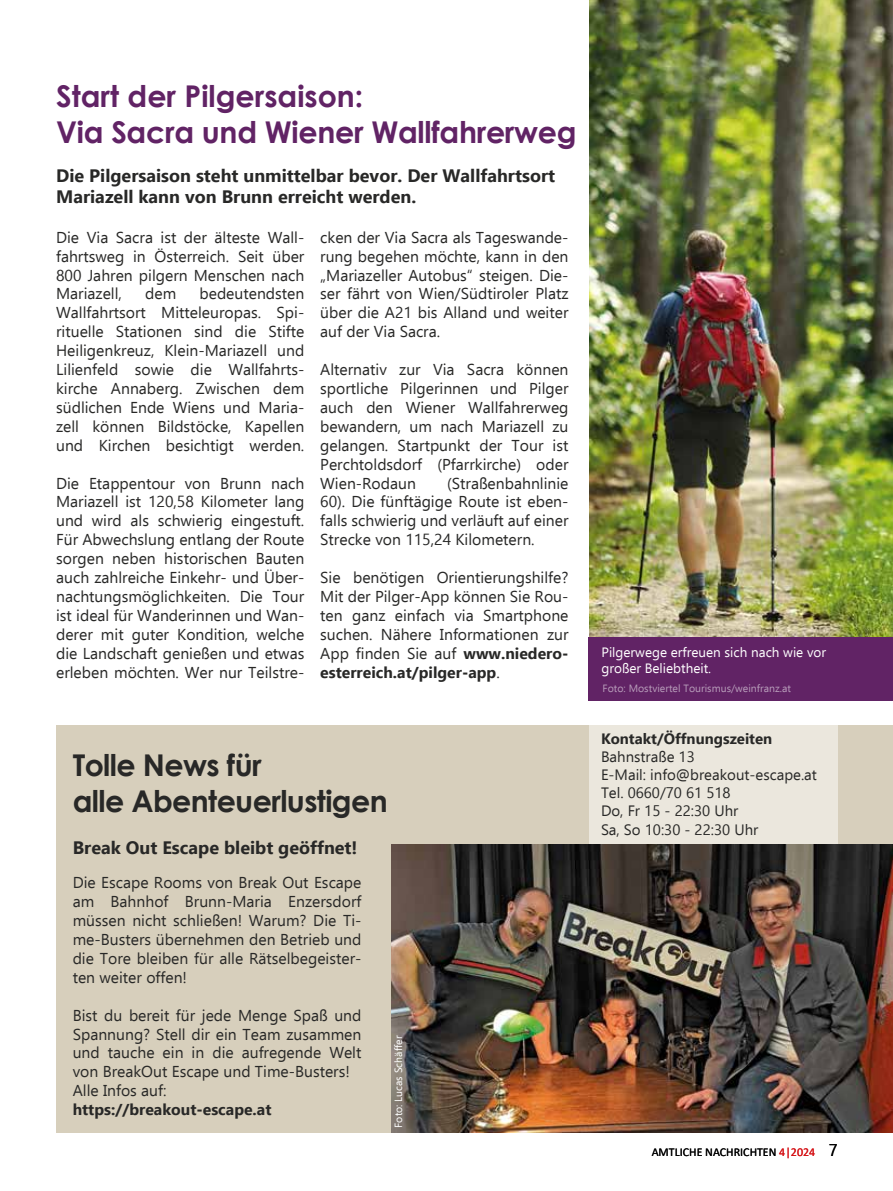
<style>
.page{position:relative;width:893px;height:1191px;background:#fff}
.page>*{position:absolute;margin:0;border:0;box-sizing:border-box;transform-origin:0 0}
.t1{font:700 30px/36px "Century Gothic";letter-spacing:-.01em;color:#612365}
.t2{font:700 30px/36px "Century Gothic";letter-spacing:-.02em;color:#282827}
.t3{font:700 18px/21.6px "Ebrima";color:#282827}
.t4{font:15.75px/18.9px "Ebrima";color:#282827;text-align:justify}
.t5{font:700 15.75px "Ebrima";color:#282827}
.t6{font:15px/18.3px "Ebrima";color:#282827}
.t7{font:700 15px "Ebrima";color:#282827}
.t8{font:13.5px/16.2px "Ebrima";color:#fff}
.t9{font:12px "Calibri";color:#000}
.t10{font:10.5px "Ebrima";color:#b89dba}
.t11{font:10.5px "Ebrima";color:#fff}
.s1{font-weight:700}
.s2{color:#d51317}
.s3{font-family:"Ebrima";font-size:16.5px}
</style>
<div class="page">
<div style="left:56px;top:725px;width:837px;height:407px;background:#d7cfbc"></div>
<img style="left:590px;top:0;width:303px;height:637px">
<div style="left:588px;top:637px;width:305px;height:64px;background:#612365"></div>
<div style="left:590px;top:725px;width:248px;height:130px;background:#ebe7dd"></div>
<img style="left:391px;top:844px;width:502px;height:288px">
<h1 class="t1" style="left:56px;top:77px;width:522px">Start der Pilgersaison:<br>Via Sacra und Wiener Wallfahrerweg</h1>
<p class="t3" style="left:56px;top:163px;width:501px">Die Pilgersaison steht unmittelbar bevor. Der Wallfahrtsort<br>Mariazell kann von Brunn erreicht werden.</p>
<p class="t4" style="left:56px;top:227px;width:250px">Die Via Sacra ist der älteste Wall&shy;fahrtsweg in Österreich. Seit über 800 Jahren pilgern Menschen nach Mariazell,</p>
<p class="t4" style="left:320px;top:227px;width:250px">cken der Via Sacra als Tageswande&shy;rung begehen möchte, kann in den „Mariazeller Autobus“ steigen. Die&shy;ser fährt von Wien/Südtiroler Platz über die A21 bis Alland und weiter auf der Via Sacra.</p>
<p class="t4" style="left:320px;top:359px;width:250px">Alternativ zur Via Sacra können sportliche Pilgerinnen und Pilger auch den Wiener Wallfahrerweg bewandern, um nach Mariazell zu gelangen. Startpunkt der Tour ist Perchtoldsdorf (Pfarrkirche) oder Wien-Rodaun</p>
<p class="t4" style="left:56px;top:284px;width:250px;text-indent:143px">bedeutendsten Wallfahrtsort Mitteleuropas. Spi&shy;rituelle Stationen sind die Stifte Heiligenkreuz, Klein-Mariazell und Lilienfeld sowie die Wallfahrts&shy;kirche Annaberg. Zwischen dem südlichen Ende Wiens und Maria&shy;zell können Bildstöcke, Kapellen und Kirchen besichtigt werden.</p>
<p class="t4" style="left:56px;top:473px;width:250px">Die Etappentour von Brunn nach Mariazell ist 120,58 Kilometer lang und wird als schwierig eingestuft.<br>Für Abwechslung entlang der Route sorgen neben historischen Bauten auch zahlreiche Einkehr- und Über&shy;nachtungsmöglichkeiten. Die Tour ist ideal für Wanderinnen und Wan&shy;derer mit guter Kondition, welche die Landschaft genießen und etwas erleben möchten. Wer nur Teilstre-</p>
<p class="t4" style="left:145px;top:284px;width:33px">dem</p>
<p class="t4" style="left:320px;top:473px;width:250px;text-indent:127px">(Straßenbahnlinie 60). Die fünftägige Route ist eben&shy;falls schwierig und verläuft auf einer Strecke von 115,24 Kilometern.</p>
<p class="t4" style="left:320px;top:567px;width:250px">Sie benötigen Orientierungshilfe?<br>Mit der Pilger-App können Sie Rou&shy;ten ganz einfach via Smartphone suchen. Nähere Informationen zur App finden Sie auf <span class="s1">www.niedero&shy;esterreich.at/pilger-app</span>.</p>
<h1 class="t2" style="left:73px;top:745px;width:316px">Tolle News für<br>alle Abenteuerlustigen</h1>
<p class="t3" style="left:73px;top:836px;width:286px">Break Out Escape bleibt geöffnet!</p>
<p class="t4" style="left:73px;top:872px;width:290px">Die Escape Rooms von Break Out Escape am Bahnhof Brunn-Maria Enzersdorf müssen nicht schließen! Warum? Die Ti&shy;me-Busters übernehmen den Betrieb und die Tore bleiben für alle Rätselbegeister&shy;ten weiter offen!</p>
<p class="t4" style="left:73px;top:1005px;width:290px;text-align:left">Bist du bereit für jede Menge Spaß und Spannung? Stell dir ein Team zusammen und tauche ein in die aufregende Welt von BreakOut Escape und Time-Busters!<br>Alle Infos auf:</p>
<p class="t5" style="left:73px;top:1097px;width:200px">https://breakout-escape.at</p>
<p class="t11" style="left:391px;top:1127px;width:93px;rotate:-90deg">Foto: Lucas Schäffer</p>
<p class="t8" style="left:601px;top:643px;width:226px">Pilgerwege erfreuen sich nach wie vor großer Beliebtheit.</p>
<p class="t10" style="left:603px;top:680px;width:190px">Foto: Mostviertel Tourismus/weinfranz.at</p>
<p class="t7" style="left:601px;top:727px;width:173px">Kontakt/Öffnungszeiten</p>
<p class="t6" style="left:601px;top:747px;width:217px">Bahnstraße 13<br>E-Mail: info@breakout-escape.at<br>Tel. 0660/70 61 518<br>Do, Fr 15 - 22:30 Uhr<br>Sa, So 10:30 - 22:30 Uhr</p>
<p class="t9" style="left:652px;top:1143px;width:188px">AMTLICHE NACHRICHTEN <span class="s2">4|2024</span> <span class="s3">7</span></p>
</div>
